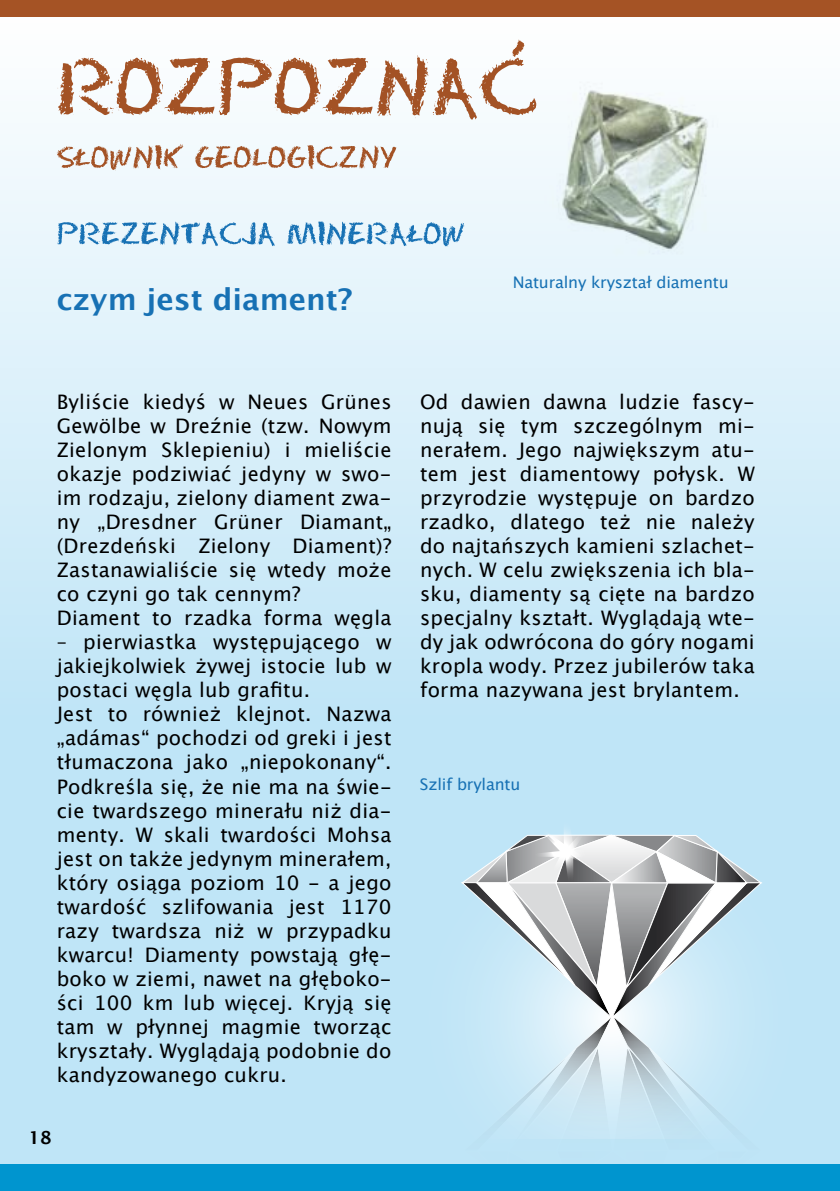
<style>
.page{position:relative;width:840px;height:1191px;background:#fff}
.page>*{position:absolute;margin:0;border:0;box-sizing:border-box;transform-origin:0 0}
.t1{font:700 29.8px "Lucida Grande";color:#1771b4}
.t2{font:20px/24px "Lucida Grande";letter-spacing:.015em;color:#000}
.t3{font:600 18px "Lucida Sans";color:#000}
.t4{font:16px "Lucida Grande";letter-spacing:-.01em;color:#1771b4}
</style>
<div class="page">
<div style="left:0;top:0;width:839px;height:1176px;background:#bfe5f7"></div>
<div style="left:0;top:17px;width:839px;height:708px;background:linear-gradient(to bottom,#fefefe,#bfe5f7)"></div>
<img style="left:522px;top:71px;width:317px;height:192px">
<svg style="left:461px;top:830px;width:301px;height:308px"></svg>
<svg style="left:58px;top:40px;width:478px;height:80px"></svg>
<svg style="left:57px;top:144px;width:339px;height:26px"></svg>
<svg style="left:57px;top:221px;width:407px;height:26px"></svg>
<div style="left:0;top:1164px;width:839px;height:27px;background:#0095cf"></div>
<div style="left:0;top:0;width:839px;height:17px;background:#a55325"></div>
<h1 class="t1" style="left:57px;top:275px;width:297px">czym jest diament?</h1>
<p class="t4" style="left:512px;top:273px;width:217px">Naturalny kryształ diamentu</p>
<p class="t2" style="left:57px;top:390px;width:336px">Byliście kiedyś w Neues Grünes<br>Gewölbe w Dreźnie (tzw. Nowym<br>Zielonym Sklepieniu) i mieliście okazje podziwiać jedyny w swo&shy;im rodzaju, zielony diament zwa&shy;ny „Dresdner Grüner Diamant„ (Drezdeński Zielony Diament)?<br>Zastanawialiście się wtedy może co czyni go tak cennym?<br>Diament to rzadka forma węgla</p>
<p class="t2" style="left:57px;top:630px;width:336px">– pierwiastka występującego w jakiejkolwiek żywej istocie lub w postaci węgla lub grafitu.<br>Jest to również klejnot. Nazwa „adámas“ pochodzi od greki i jest tłumaczona jako „niepokonany“.<br>Podkreśla się, że nie ma na świe&shy;cie twardszego minerału niż dia&shy;menty. W skali twardości Mohsa jest on także jedynym minerałem, który osiąga poziom 10 - a jego twardość szlifowania jest 1170 razy twardsza niż w przypadku kwarcu! Diamenty powstają głę&shy;boko w ziemi, nawet na głęboko&shy;ści 100 km lub więcej. Kryją się tam w płynnej magmie tworząc kryształy. Wyglądają podobnie do kandyzowanego cukru.</p>
<p class="t3" style="left:29px;top:1127px;width:25px">18</p>
<p class="t2" style="left:420px;top:390px;width:336px;text-align:justify">Od dawien dawna ludzie fascy&shy;nują się tym szczególnym mi&shy;nerałem. Jego największym atu&shy;tem jest diamentowy połysk. W przyrodzie występuje on bardzo rzadko, dlatego też nie należy do najtańszych kamieni szlachet&shy;nych. W celu zwiększenia ich bla&shy;sku, diamenty są cięte na bardzo specjalny kształt. Wyglądają wte&shy;dy jak odwrócona do góry nogami kropla wody. Przez jubilerów taka forma nazywana jest brylantem.</p>
<p class="t4" style="left:420px;top:775px;width:102px">Szlif brylantu</p>
</div>
